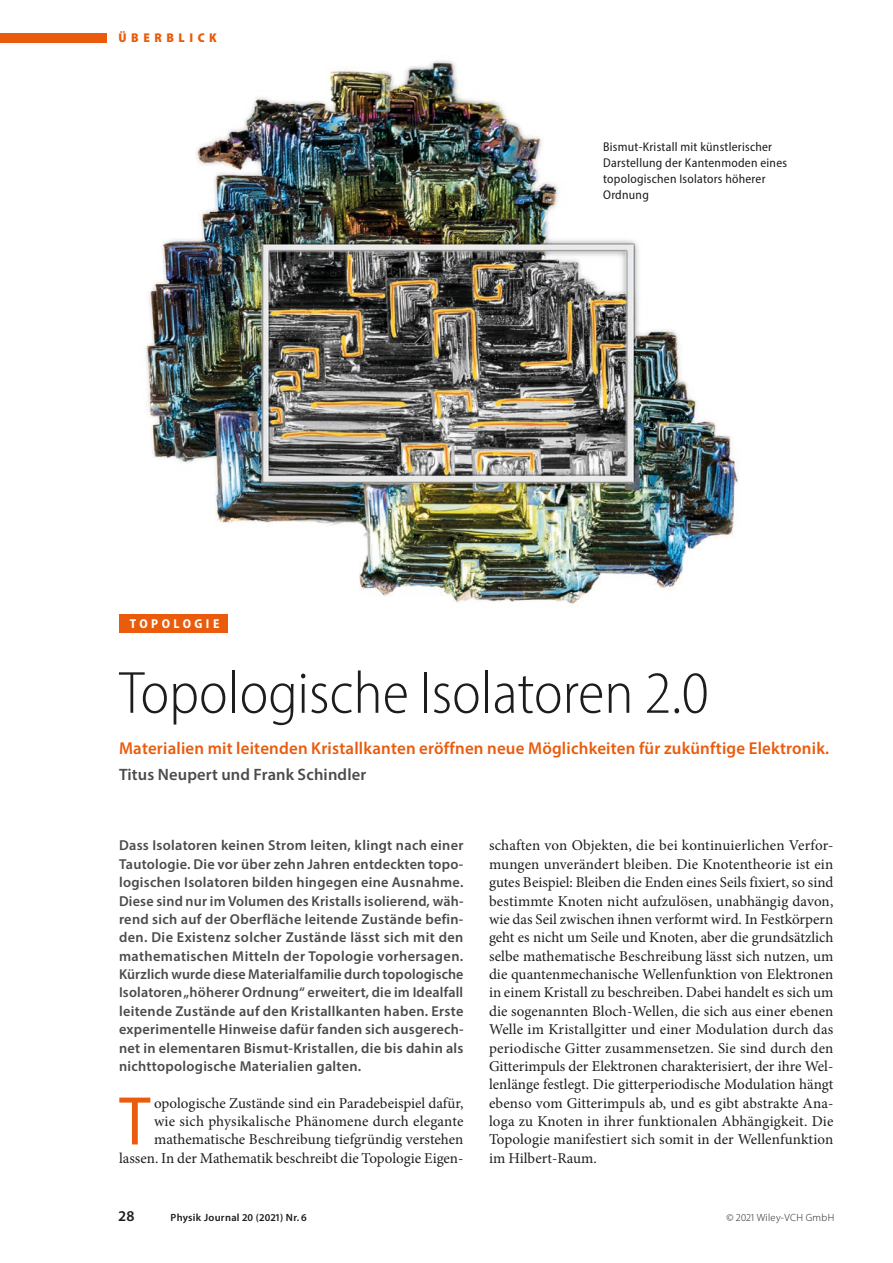
<style>
.page{position:relative;width:893px;height:1263px;background:#fff}
.page>*{position:absolute;margin:0;border:0;box-sizing:border-box;transform-origin:0 0}
.t1{font:semi-condensed 69.6px "Myriad Pro";color:#ea5b0c}
.t2{font:300 semi-condensed 60px "Myriad Pro";color:#1d1d1b}
.t3{font:600 17.25px "Myriad Pro";letter-spacing:.01em;color:#ea5b0c}
.t4{font:600 16.5px "Myriad Pro";letter-spacing:.01em;color:#4b4b4a}
.t5{font:15px/18.5px "Minion Pro";color:#1d1d1b;text-align:right}
.t6{font:600 15px "Myriad Pro";color:#1d1d1b}
.t7{font:600 14.4px/18.3px "Myriad Pro";letter-spacing:.02em;color:#4b4b4a;text-align:justify}
.t8{font:700 semi-condensed 12.9px "Myriad Pro";letter-spacing:.27em;color:#fff}
.t9{font:semi-condensed 12.75px/15.8px "Myriad Pro";letter-spacing:.02em;color:#1d1d1b}
.t10{font:900 semi-condensed 12.75px "Myriad Pro";letter-spacing:.36em;color:#ea5b0c}
.t11{font:600 10.5px "Myriad Pro";letter-spacing:.03em;color:#1d1d1b}
.t12{font:300 10.5px "Myriad Pro";letter-spacing:.03em;color:#1d1d1b}
</style>
<div class="page">
<img style="left:119px;top:60px;width:619px;height:555px">
<div style="left:119px;top:615px;width:109px;height:18px;background:#ea5b0c"></div>
<div style="left:0;top:33px;width:106px;height:9px;background:#ea5b0c"></div>
<p class="t10" style="left:118px;top:30px;width:100px">ÜBERBLICK</p>
<p class="t8" style="left:130px;top:616px;width:91px">TOPOLOGIE</p>
<p class="t9" style="left:603px;top:139px;width:185px">Bismut-Kristall mit künst lerischer<br>Darstellung der Kanten moden eines topologischen Isolators höherer<br>Ordnung</p>
<h2 class="t2" style="left:119px;top:657px;width:591px">Topologische Isolatoren 2.0</h2>
<p class="t3" style="left:119px;top:737px;width:712px">Materialien mit leitenden Kristallkanten eröffnen neue Möglichkeiten für zukünftige Elektronik.</p>
<p class="t4" style="left:119px;top:764px;width:249px">Titus Neupert und Frank Schindler</p>
<p class="t7" style="left:119px;top:836px;width:346px">Dass Isolatoren keinen Strom leiten, klingt nach einer Tautologie. Die vor über zehn Jahren entdeckten topo&shy;logischen Isolatoren bilden hingegen eine Ausnahme.<br>Diese sind nur im Volumen des Kristalls isolierend, wäh&shy;rend sich auf der Oberfläche leitende Zustände befin&shy;den. Die Existenz solcher Zustände lässt sich mit den mathematischen Mitteln der Topologie vorhersagen.<br>Kürzlich wurde diese Materialfamilie durch topologische Isolatoren „höherer Ordnung“ erweitert, die im Idealfall leitende Zustände auf den Kristallkanten haben. Erste experimentelle Hinweise dafür fanden sich ausgerech&shy;net in elementaren Bismut-Kristallen, die bis dahin als nichttopologische Materialien galten.</p>
<h1 class="t1" style="left:119px;top:1078px;width:33px">T</h1>
<p class="t5" style="left:119px;top:1094px;width:346px">opologische Zustände sind ein Paradebeispiel dafür,<br>wie sich physikalische Phänomene durch elegante mathematische Beschreibung tiefgründig ver stehen lassen. In der Mathematik beschreibt die Topologie Eigen-</p>
<p class="t5" style="left:489px;top:836px;width:346px;text-align:justify">schaften von Objekten, die bei kontinuierlichen Verfor&shy;mungen unverändert bleiben. Die Knotentheorie ist ein gutes Beispiel: Bleiben die Enden eines Seils fixiert, so sind bestimmte Knoten nicht aufzulösen, unabhängig davon, wie das Seil zwischen ihnen verformt wird. In Festkörpern geht es nicht um Seile und Knoten, aber die grundsätzlich selbe mathe matische Beschreibung lässt sich nutzen, um die quantenmechanische Wellenfunktion von Elektronen in einem Kristall zu beschreiben. Dabei handelt es sich um die sogenannten Bloch-Wellen, die sich aus einer ebenen Welle im Kristallgitter und einer Modulation durch das periodische Gitter zusammensetzen. Sie sind durch den Gitterimpuls der Elektronen charakterisiert, der ihre Wel&shy;lenlänge festlegt. Die gitterperiodische Modulation hängt ebenso vom Gitter impuls ab, und es gibt abstrakte Ana&shy;loga zu Knoten in ihrer funktionalen Abhängigkeit. Die Topologie manifestiert sich somit in der Wellenfunktion im Hilbert-Raum.</p>
<p class="t6" style="left:119px;top:1206px;width:17px">28</p>
<p class="t11" style="left:171px;top:1211px;width:138px">Physik Journal 20 (2021) Nr. 6</p>
<p class="t12" style="left:726px;top:1211px;width:109px">© 2021 Wiley-VCH GmbH</p>
</div>
